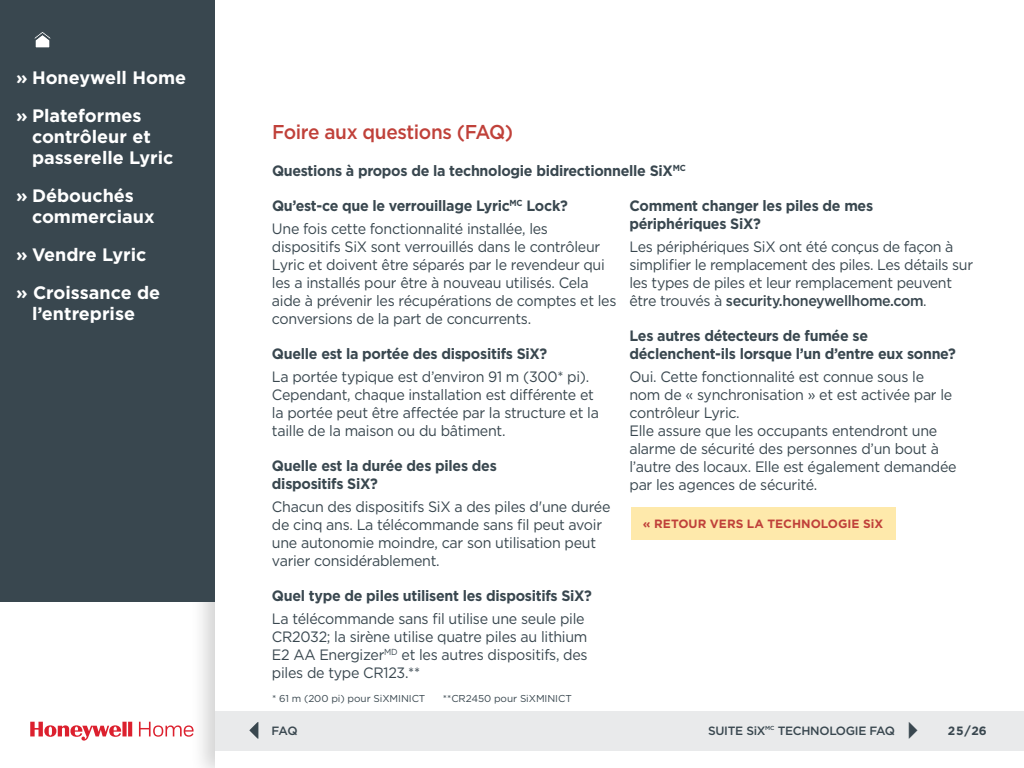
<style>
.page{position:relative;width:1024px;height:768px;background:#fff}
.page>*{position:absolute;margin:0;border:0;box-sizing:border-box;transform-origin:0 0}
.t1{font:500 20px "Gotham";letter-spacing:-.02em;color:#c0413a;scale:.95 1}
.t2{font:700 18px/38px "Gotham";color:#fff}
.t3{font:15px/18px "Gotham";letter-spacing:-.02em;color:#39474f;scale:.95 1}
.t4{font:700 15px/18px "Gotham";letter-spacing:-.02em;color:#39474f;scale:.95 1}
.t5{font:700 12px "Gotham";color:#c0413a}
.t6{font:500 12px "Gotham";letter-spacing:-.025em;color:#39474f}
.t7{font:700 12px "Gotham";color:#39474f}
.t8{font:10px "Gotham";letter-spacing:-.01em;color:#39474f}
.s1{font-weight:700}
.s2{font-weight:500}
</style>
<div class="page">
<div style="left:0;top:0;width:215px;height:602px;background:#39474f"></div>
<div style="left:215px;top:711px;width:809px;height:40px;background:#e9eaeb"></div>
<svg style="left:30px;top:722px;width:164px;height:19px"></svg>
<div style="left:631px;top:507px;width:264px;height:33px;background:#fee9ab"></div>
<svg style="left:34px;top:32px;width:17px;height:16px"></svg>
<p class="t2" style="left:16px;top:59px;width:172px">» Honeywell Home » Plateformes</p>
<p class="t2" style="left:32px;top:126px;width:143px;line-height:21px">contrôleur et passerelle Lyric</p>
<p class="t2" style="left:32px;top:185px;width:124px;line-height:21px;text-indent:-16px">» Débouchés commerciaux</p>
<p class="t2" style="left:16px;top:236px;width:146px">» Vendre Lyric » Croissance de</p>
<p class="t2" style="left:32px;top:295px;width:105px">l’entreprise</p>
<h1 class="t1" style="left:272px;top:119px;width:255px">Foire aux questions (FAQ)</h1>
<p class="t4" style="left:272px;top:162px;width:437px">Questions à propos de la technologie bidirectionnelle SiX<sup>MC</sup></p>
<p class="t3" style="left:272px;top:194px;width:313px;line-height:23px"><span class="s1">Qu’est-ce que le verrouillage Lyric</span><sup>MC</sup> <span class="s1">Lock?<br></span>Une fois cette fonctionnalité installée, les</p>
<p class="t3" style="left:272px;top:237px;width:364px">dispositifs SiX sont verrouillés dans le contrôleur Lyric et doivent être séparés par le revendeur qui les a installés pour être à nouveau utilisés. Cela aide à prévenir les récupérations de comptes et les conversions de la part de concurrents.</p>
<p class="t4" style="left:272px;top:345px;width:291px">Quelle est la portée des dispositifs SiX?</p>
<p class="t3" style="left:272px;top:367px;width:346px">La portée typique est d’environ 91 m (300* pi).<br>Cependant, chaque installation est différente et la portée peut être affectée par la structure et la taille de la maison ou du bâtiment.</p>
<p class="t4" style="left:272px;top:457px;width:238px">Quelle est la durée des piles des dispositifs SiX?</p>
<p class="t3" style="left:272px;top:497px;width:358px">Chacun des dispositifs SiX a des piles d'une durée de cinq ans. La télécommande sans fil peut avoir une autonomie moindre, car son utilisation peut varier considérablement.</p>
<p class="t4" style="left:272px;top:587px;width:338px">Quel type de piles utilisent les dispositifs SiX?</p>
<p class="t3" style="left:272px;top:609px;width:334px">La télécommande sans fil utilise une seule pile CR2032; la sirène utilise quatre piles au lithium E2 AA Energizer<sup>MD</sup> et les autres dispositifs, des piles de type CR123.**</p>
<p class="t4" style="left:629px;top:197px;width:258px">Comment changer les piles de mes périphériques SiX?</p>
<p class="t3" style="left:629px;top:237px;width:363px">Les périphériques SiX ont été conçus de façon à simplifier le remplacement des piles. Les détails sur les types de piles et leur remplacement peuvent être trouvés à <span class="s2">security.honeywellhome.com</span>.</p>
<p class="t4" style="left:629px;top:327px;width:345px">Les autres détecteurs de fumée se déclenchent-ils lorsque l’un d’entre eux sonne?</p>
<p class="t3" style="left:629px;top:367px;width:346px">Oui. Cette fonctionnalité est connue sous le nom de « synchronisation » et est activée par le contrôleur Lyric.<br>Elle assure que les occupants entendront une alarme de sécurité des personnes d’un bout à l’autre des locaux. Elle est également demandée par les agences de sécurité.</p>
<p class="t5" style="left:643px;top:515px;width:242px">« RETOUR VERS LA TECHNOLOGIE SiX</p>
<p class="t8" style="left:272px;top:692px;width:155px">* 61 m (200 pi) pour SiXMINICT</p>
<p class="t8" style="left:443px;top:692px;width:131px">**CR2450 pour SiXMINICT</p>
<p class="t6" style="left:272px;top:723px;width:28px">FAQ</p>
<p class="t6" style="left:708px;top:723px;width:188px">SUITE SiX<sup>MC</sup> TECHNOLOGIE FAQ</p>
<p class="t7" style="left:948px;top:723px;width:41px">25/26</p>
</div>
